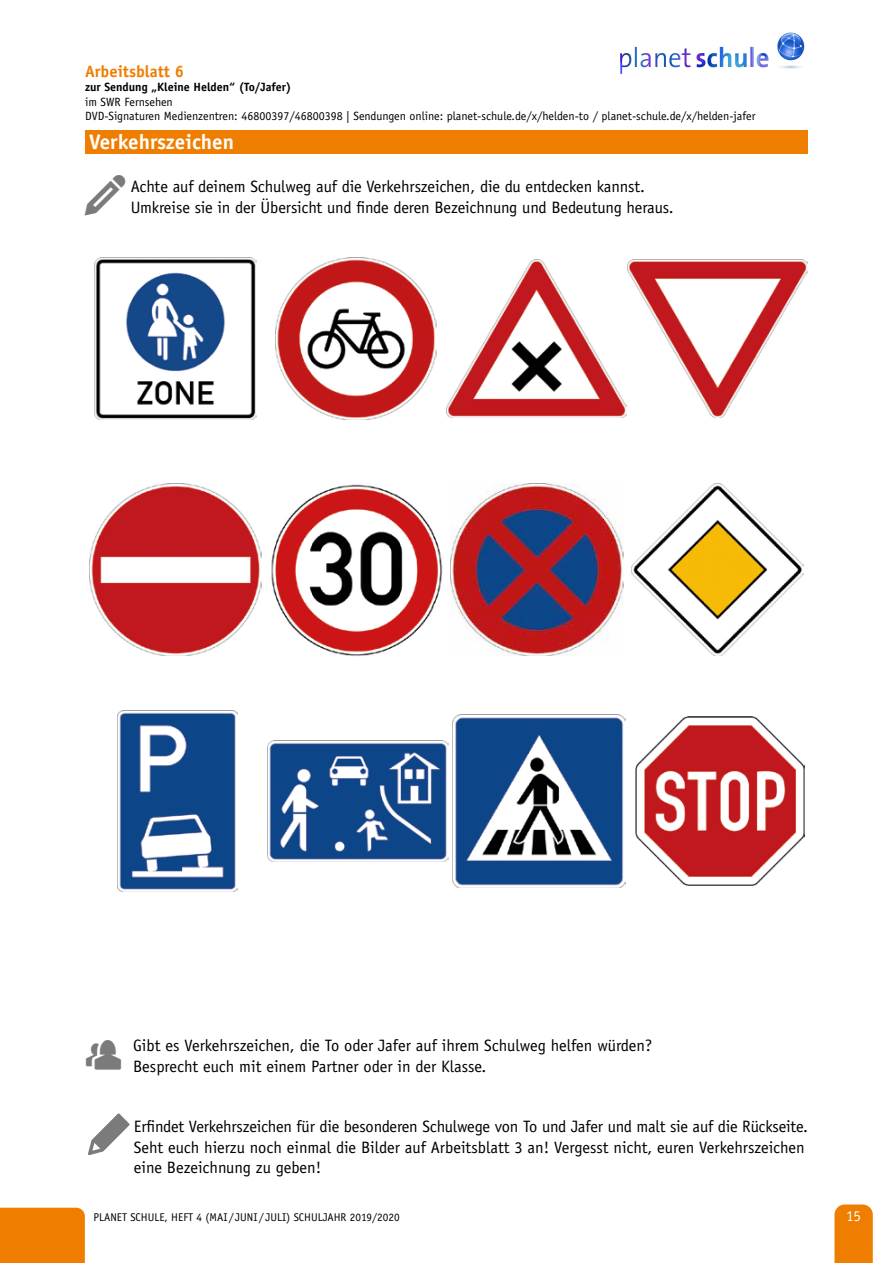
<style>
.page{position:relative;width:893px;height:1263px;background:#fff}
.page>*{position:absolute;margin:0;border:0;box-sizing:border-box;transform-origin:0 0}
.t1{font:700 21px "Officina Sans Std";color:#fff}
.t2{font:16.5px/20.2px "Officina Sans Std";letter-spacing:-.005em;color:#000}
.t3{font:700 16.5px "Officina Sans Std";color:#ef7d00}
.t4{font:15px "Officina Sans Std";color:#fff}
.t5{font:12px/14.4px "Officina Sans Std";color:#000}
.t6{font:700 12px "Officina Sans Std";color:#000}
.t7{font:11.25px "Officina Sans Std";color:#000}
</style>
<div class="page">
<svg style="left:834px;top:1204px;width:39px;height:59px;background:#ef830b"></svg>
<div style="left:0;top:1208px;width:85px;height:55px;background:#ef7d00"></div>
<div style="left:85px;top:130px;width:723px;height:23px;background:#ef7d00"></div>
<img style="left:95px;top:258px;width:161px;height:161px">
<img style="left:275px;top:258px;width:162px;height:161px">
<img style="left:447px;top:259px;width:361px;height:158px">
<img style="left:89px;top:483px;width:173px;height:173px">
<img style="left:271px;top:484px;width:172px;height:172px">
<img style="left:450px;top:483px;width:173px;height:173px">
<img style="left:631px;top:483px;width:173px;height:173px">
<img style="left:117px;top:711px;width:121px;height:180px">
<img style="left:268px;top:741px;width:181px;height:120px">
<img style="left:453px;top:715px;width:172px;height:173px">
<img style="left:635px;top:717px;width:169px;height:169px">
<img style="left:620px;top:32px;width:185px;height:42px">
<p class="t3" style="left:85px;top:61px;width:100px">Arbeitsblatt 6</p>
<p class="t6" style="left:85px;top:80px;width:208px">zur Sendung „Kleine Helden“ (To/Jafer)</p>
<p class="t5" style="left:85px;top:94px;width:672px">im SWR Fernsehen<br>DVD-Signaturen Medienzentren: 46800397/46800398 | Sendungen online: planet-schule.de/x/helden-to / planet-schule.de/x/helden-jafer</p>
<p class="t1" style="left:89px;top:129px;width:146px">Verkehrszeichen</p>
<p class="t2" style="left:131px;top:177px;width:544px">Achte auf deinem Schulweg auf die Verkehrszeichen, die du entdecken kannst.<br>Umkreise sie in der Übersicht und finde deren Bezeichnung und Bedeutung heraus.</p>
<p class="t2" style="left:133px;top:1036px;width:520px">Gibt es Verkehrszeichen, die To oder Jafer auf ihrem Schulweg helfen würden?<br>Besprecht euch mit einem Partner oder in der Klasse.</p>
<p class="t2" style="left:134px;top:1117px;width:676px">Erfindet Verkehrszeichen für die besonderen Schulwege von To und Jafer und malt sie auf die Rückseite.<br>Seht euch hierzu noch einmal die Bilder auf Arbeitsblatt 3 an! Vergesst nicht, euren Verkehrszeichen eine Bezeichnung zu geben!</p>
<p class="t7" style="left:94px;top:1211px;width:308px">PLANET SCHULE, HEFT 4 (MAI / JUNI / JULI) SCHULJAHR 2019/2020</p>
<p class="t4" style="left:846px;top:1207px;width:16px">15</p>
</div>
